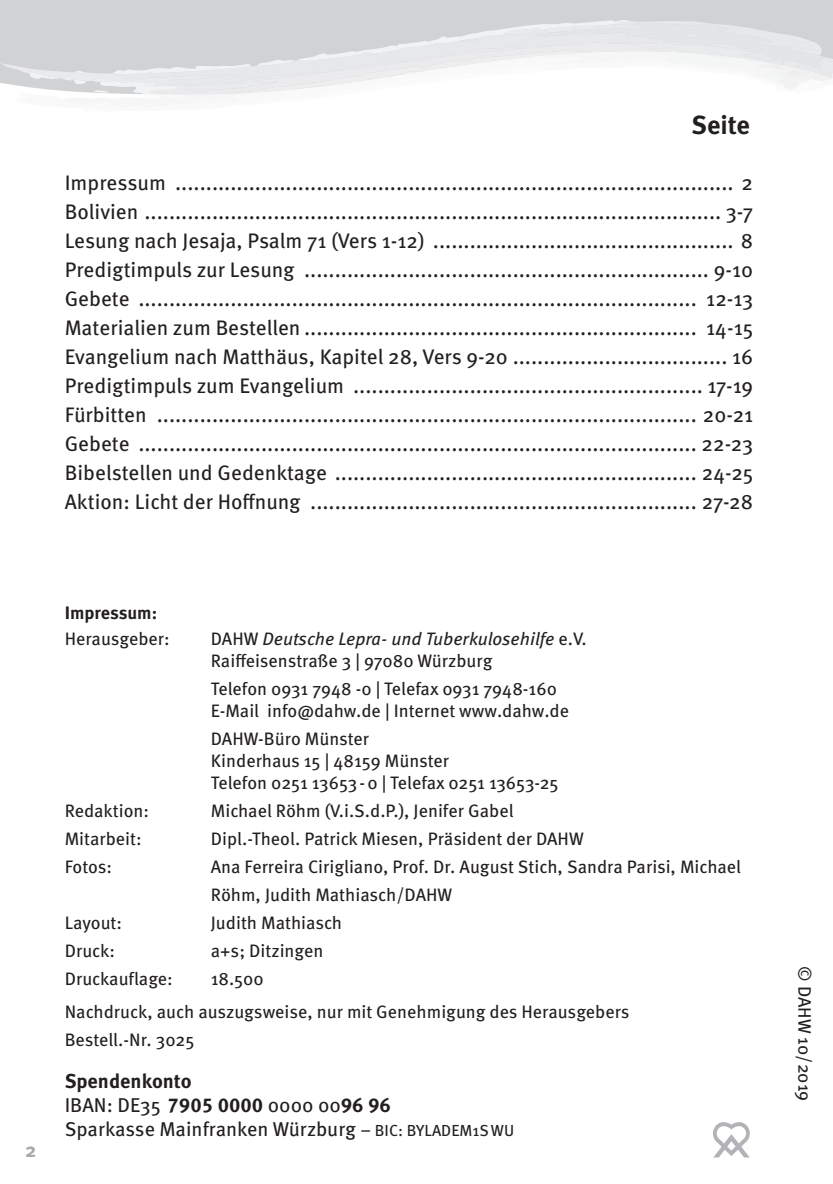
<style>
.page{position:relative;width:833px;height:1184px;background:#fff}
.page>*{position:absolute;margin:0;border:0;box-sizing:border-box;transform-origin:0 0}
.t1{font:700 26px "Meta OT";color:#231f20}
.t2{font:21px/29px "Meta OT";color:#231f20;text-align:justify}
.t3{font:20px/24px "Meta OT";color:#231f20}
.t4{font:700 20px "Meta OT";color:#a8a9ad}
.t5{font:18px/22px "Meta OT";color:#231f20}
.t6{font:700 18px "Meta OT";letter-spacing:-.005em;color:#231f20}
.s1{font-style:italic}
.s2{font-weight:700}
.s3{font-size:18px}
.s4{font-size:16px}
</style>
<div class="page">
<svg style="left:713px;top:1122px;width:37px;height:35px"></svg>
<div style="left:0;top:0;width:832px;height:20px;background:#d1d2d4"></div>
<svg style="left:0;top:20px;width:832px;height:78px"></svg>
<p class="t1" style="left:691px;top:109px;width:60px">Seite</p>
<p class="t2" style="left:65px;top:169px;width:690px">Impressum . . . . . . . . . . . . . . . . . . . . . . . . . . . . . . . . . . . . . . . . . . . . . . . . . . . . . . . . . . . . . . . . . . . . . . . . . . . . . . . . . . . . . . . . . . . 2<br>Bolivien . . . . . . . . . . . . . . . . . . . . . . . . . . . . . . . . . . . . . . . . . . . . . . . . . . . . . . . . . . . . . . . . . . . . . . . . . . . . . . . . . . . . . . . . . . . . . . 3-7<br>Lesung nach Jesaja, Psalm 71 (Vers 1-12) . . . . . . . . . . . . . . . . . . . . . . . . . . . . . . . . . . . . . . . . . . . . . . . . . 8<br>Predigtimpuls zur Lesung . . . . . . . . . . . . . . . . . . . . . . . . . . . . . . . . . . . . . . . . . . . . . . . . . . . . . . . . . . . . . . . . . . 9-10<br>Gebete . . . . . . . . . . . . . . . . . . . . . . . . . . . . . . . . . . . . . . . . . . . . . . . . . . . . . . . . . . . . . . . . . . . . . . . . . . . . . . . . . . . . . . . . . . . 12-13<br>Materialien zum Bestellen . . . . . . . . . . . . . . . . . . . . . . . . . . . . . . . . . . . . . . . . . . . . . . . . . . . . . . . . . . . . . . . . 14-15<br>Evangelium nach Matthäus, Kapitel 28, Vers 9-20 . . . . . . . . . . . . . . . . . . . . . . . . . . . . . . . . . . . 16<br>Predigtimpuls zum Evangelium . . . . . . . . . . . . . . . . . . . . . . . . . . . . . . . . . . . . . . . . . . . . . . . . . . . . . . . . . 17-19<br>Fürbitten . . . . . . . . . . . . . . . . . . . . . . . . . . . . . . . . . . . . . . . . . . . . . . . . . . . . . . . . . . . . . . . . . . . . . . . . . . . . . . . . . . . . . . . . 20-21<br>Gebete . . . . . . . . . . . . . . . . . . . . . . . . . . . . . . . . . . . . . . . . . . . . . . . . . . . . . . . . . . . . . . . . . . . . . . . . . . . . . . . . . . . . . . . . . . . 22-23<br>Bibelstellen und Gedenktage . . . . . . . . . . . . . . . . . . . . . . . . . . . . . . . . . . . . . . . . . . . . . . . . . . . . . . . . . . . 24-25<br>Aktion: Licht der Hoffnung . . . . . . . . . . . . . . . . . . . . . . . . . . . . . . . . . . . . . . . . . . . . . . . . . . . . . . . . . . . . . . . 27-28</p>
<p class="t4" style="left:25px;top:1137px;width:13px">2</p>
<p class="t6" style="left:65px;top:601px;width:94px">Impressum:</p>
<p class="t5" style="left:65px;top:628px;width:106px">Herausgeber:</p>
<p class="t5" style="left:211px;top:628px;width:377px">DAHW <span class="s1">Deutsche Lepra- und Tuberkulosehilfe</span> e .V .<br>Raiffeisenstraße 3 | 97080 Würzburg</p>
<p class="t5" style="left:211px;top:678px;width:359px">Telefon 0931 7948 -0 | Telefax 0931 7948-160<br>E-Mail info@dahw .de | Internet www .dahw .de</p>
<p class="t5" style="left:211px;top:728px;width:349px">DAHW-Büro Münster<br>Kinderhaus 15 | 48159 Münster<br>Telefon 0251 13653 - 0 | Telefax 0251 13653-25</p>
<p class="t5" style="left:65px;top:800px;width:86px">Redaktion:</p>
<p class="t5" style="left:211px;top:800px;width:304px">Michael Röhm (V .i .S .d .P .), Jenifer Gabel</p>
<p class="t5" style="left:65px;top:828px;width:78px">Mitarbeit:</p>
<p class="t5" style="left:211px;top:828px;width:374px">Dipl .-Theol . Patrick Miesen, Präsident der DAHW</p>
<p class="t5" style="left:65px;top:856px;width:49px">Fotos:</p>
<p class="t5" style="left:211px;top:853px;width:531px;line-height:28px">Ana Ferreira Cirigliano, Prof . Dr . August Stich, Sandra Parisi, Michael<br>Röhm, Judith Mathiasch/DAHW</p>
<p class="t5" style="left:65px;top:912px;width:59px">Layout:</p>
<p class="t5" style="left:211px;top:912px;width:133px">Judith Mathiasch</p>
<p class="t5" style="left:65px;top:940px;width:52px">Druck:</p>
<p class="t5" style="left:211px;top:940px;width:114px">a+s; Ditzingen</p>
<p class="t5" style="left:65px;top:968px;width:110px">Druckauflage:</p>
<p class="t5" style="left:65px;top:962px;width:566px;line-height:33.6px;text-indent:146px">18 .500<br>Nachdruck, auch auszugsweise, nur mit Genehmigung des Herausgebers</p>
<p class="t5" style="left:65px;top:1030px;width:131px">Bestell .-Nr . 3025</p>
<p class="t3" style="left:65px;top:1069px;width:451px"><span class="s2">Spendenkonto<br></span>IBAN: DE35 <span class="s2">7905 0000</span> 0000 00<span class="s2">96 96<br></span>Sparkasse Mainfranken Würzburg <span class="s3">–</span> <span class="s4">BIC: BYLADEM1S WU</span></p>
<p class="t5" style="left:815px;top:966px;width:137px;rotate:90deg">© DAHW 10/2019</p>
</div>
